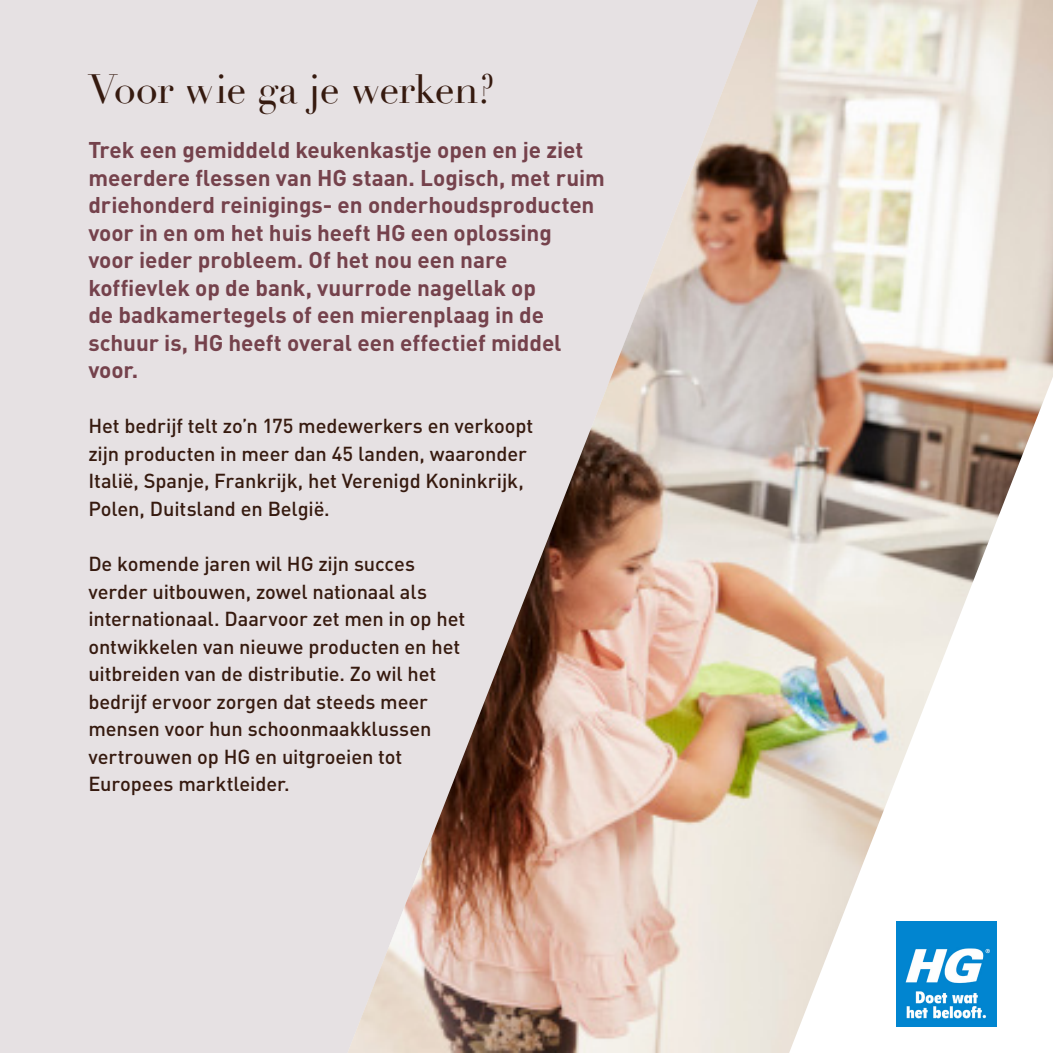
<style>
.page{position:relative;width:1053px;height:1053px;background:#fff}
.page>*{position:absolute;margin:0;border:0;box-sizing:border-box;transform-origin:0 0}
.t1{font:40px "Didot";letter-spacing:-.02em;color:#361a0f}
.t2{font:700 22.5px/27.5px "DIN Pro";letter-spacing:-.005em;color:#75424c}
.t3{font:500 20px/27.5px "DIN Pro";letter-spacing:-.005em;color:#361a0f}
</style>
<div class="page">
<div style="left:0;top:0;width:882px;height:1052px;background:#e6e1e3"></div>
<img style="left:349px;top:0;width:703px;height:1052px">
<svg style="left:789px;top:376px;width:263px;height:676px"></svg>
<img style="left:896px;top:921px;width:100px;height:105px">
<p class="t1" style="left:88px;top:65px;width:408px">Voor wie ga je werken?</p>
<p class="t2" style="left:88px;top:135px;width:518px">Trek een gemiddeld keukenkastje open en je ziet meerdere flessen van HG staan. Logisch, met ruim driehonderd reinigings- en onderhoudsproducten voor in en om het huis heeft HG een oplossing<br>voor ieder probleem. Of het nou een nare koffievlek op de bank, vuurrode nagellak op<br>de badkamertegels of een mierenplaag in de schuur is, HG heeft overal een effectief middel voor.</p>
<p class="t3" style="left:88px;top:411px;width:446px">Het bedrijf telt zo’n 175 medewerkers en verkoopt zijn producten in meer dan 45 landen, waaronder Italië, Spanje, Frankrijk, het Verenigd Koninkrijk, Polen, Duitsland en België.</p>
<p class="t3" style="left:88px;top:549px;width:378px">De komende jaren wil HG zijn succes verder uitbouwen, zowel nationaal als internationaal. Daarvoor zet men in op het ontwikkelen van nieuwe producten en het uitbreiden van de distributie. Zo wil het bedrijf ervoor zorgen dat steeds meer mensen voor hun schoonmaakklussen vertrouwen op HG en uitgroeien tot Europees marktleider.</p>
</div>
